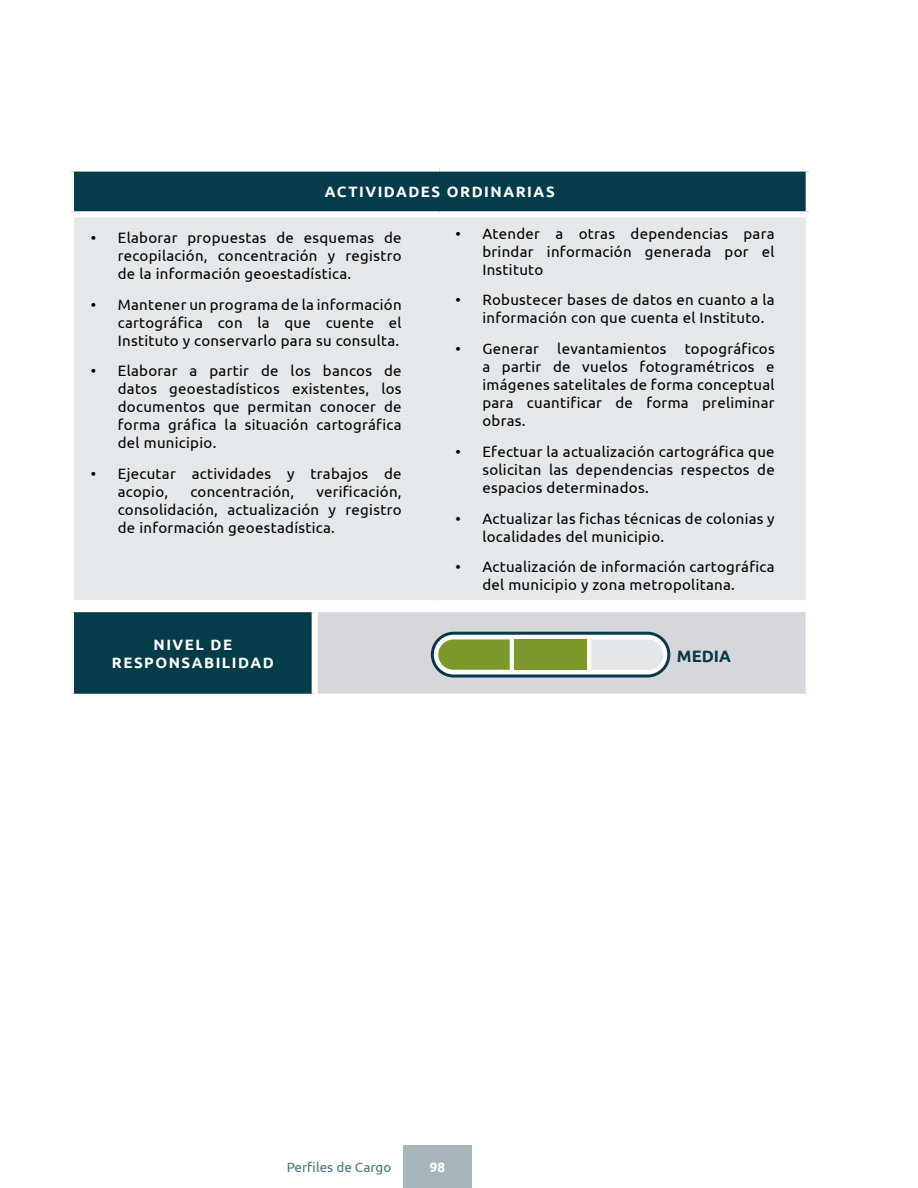
<style>
.page{position:relative;width:918px;height:1188px;background:#fff}
.page>*{position:absolute;margin:0;border:0;box-sizing:border-box;transform-origin:0 0}
.t1{font:700 16.5px "Ubuntu";color:#0a3847}
.t2{font:15px/18px "Ubuntu";letter-spacing:.02em;color:#000;text-align:justify}
.t3{font:700 15px/18px "Ubuntu";letter-spacing:.1em;color:#fff;text-align:center}
.t4{font:13.5px "Ubuntu";color:#48787e}
.t5{font:700 13.5px "Ubuntu";color:#fff}
</style>
<div class="page">
<div style="left:71px;top:609px;width:244px;height:88px;background:#053c49"></div>
<div style="left:315px;top:609px;width:494px;height:88px;background:#d5d7dc"></div>
<div style="left:315px;top:606px;width:497px;height:6px;background:#fff"></div>
<div style="left:312px;top:612px;width:6px;height:82px;background:#fff"></div>
<div style="left:806px;top:612px;width:6px;height:82px;background:#fff"></div>
<div style="left:315px;top:694px;width:497px;height:6px;background:#fff"></div>
<div style="left:68px;top:606px;width:247px;height:6px;background:#fff"></div>
<div style="left:68px;top:612px;width:6px;height:82px;background:#fff"></div>
<div style="left:68px;top:694px;width:247px;height:6px;background:#fff"></div>
<svg style="left:431px;top:632px;width:239px;height:46px"></svg>
<div style="left:71px;top:169px;width:738px;height:45px;background:#053c49"></div>
<div style="left:74px;top:217px;width:732px;height:383px;background:#e4e8ea"></div>
<div style="left:68px;top:211px;width:372px;height:6px;background:#fff"></div>
<div style="left:440px;top:211px;width:372px;height:6px;background:#fff"></div>
<div style="left:806px;top:172px;width:6px;height:39px;background:#fff"></div>
<div style="left:68px;top:166px;width:372px;height:6px;background:#fff"></div>
<div style="left:68px;top:172px;width:6px;height:39px;background:#fff"></div>
<div style="left:440px;top:166px;width:372px;height:6px;background:#fff"></div>
<div style="left:404px;top:1145px;width:68px;height:43px;background:#a5b5b9"></div>
<p class="t3" style="left:325px;top:183px;width:231px">ACTIVIDADES ORDINARIAS</p>
<p class="t2" style="left:118px;top:228px;width:285px;text-indent:-27px">• Elaborar propuestas de esquemas de recopilación, concentración y registro de la información geoestadística.</p>
<p class="t2" style="left:118px;top:295px;width:285px;text-indent:-27px">• Mantener un programa de la información cartográfica con la que cuente el Instituto y conservarlo para su consulta.</p>
<p class="t2" style="left:118px;top:362px;width:285px;text-indent:-27px">• Elaborar a partir de los bancos de datos geoestadísticos existentes, los documentos que permitan conocer de forma gráfica la situación cartográfica del municipio.</p>
<p class="t2" style="left:118px;top:465px;width:285px;text-indent:-27px">• Ejecutar actividades y trabajos de acopio,</p>
<p class="t2" style="left:482px;top:224px;width:294px;text-indent:-27px">• Atender a otras dependencias para brindar información generada por el Instituto</p>
<p class="t2" style="left:482px;top:291px;width:294px;text-indent:-27px">• Robustecer bases de datos en cuanto a la información con que cuenta el Instituto.</p>
<p class="t2" style="left:482px;top:340px;width:294px;text-indent:-27px">• Generar levantamientos topográficos a partir de vuelos fotogramétricos e imágenes satelitales de forma conceptual para cuantificar de forma preliminar obras.</p>
<p class="t2" style="left:482px;top:442px;width:294px;text-indent:-27px">• Efectuar la actualización cartográfica que solicitan las dependencias respectos de espacios determinados.</p>
<p class="t2" style="left:482px;top:509px;width:294px;text-indent:-27px">• Actualizar las fichas técnicas de colonias y localidades del municipio.</p>
<p class="t2" style="left:482px;top:558px;width:294px;text-indent:-27px">• Actualización de información cartográfica del municipio y zona metropolitana.</p>
<p class="t2" style="left:118px;top:483px;width:285px;text-indent:199px">verificación, consolidación, actualización y registro de información geoestadística.</p>
<p class="t2" style="left:190px;top:483px;width:105px">concentración,</p>
<p class="t3" style="left:112px;top:635px;width:163px">NIVEL DE<br>RESPONSABILIDAD</p>
<p class="t1" style="left:677px;top:647px;width:56px">MEDIA</p>
<p class="t4" style="left:287px;top:1159px;width:106px">Perfiles de Cargo</p>
<p class="t5" style="left:430px;top:1159px;width:17px">98</p>
</div>
